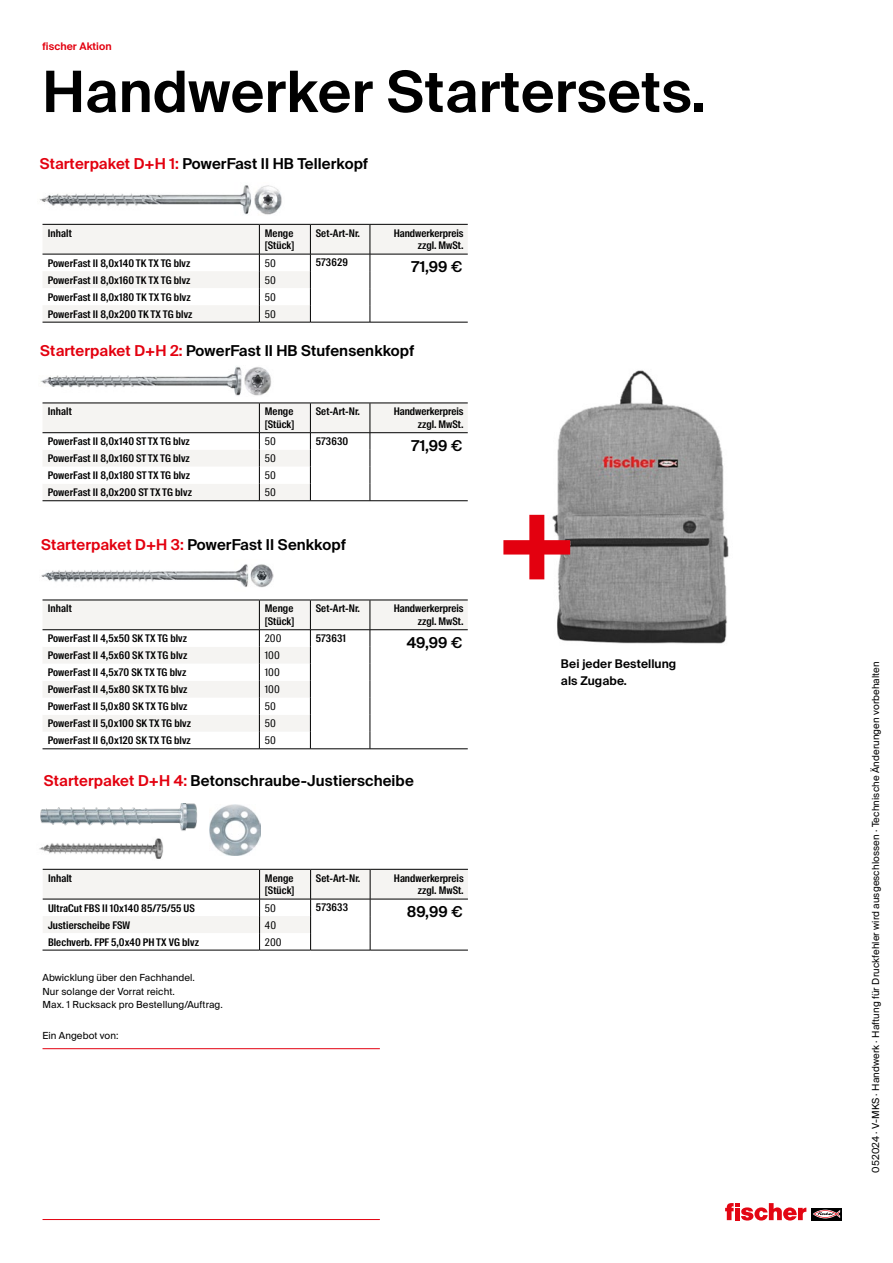
<style>
.page{position:relative;width:893px;height:1263px;background:#fff}
.page>*{position:absolute;margin:0;border:0;box-sizing:border-box;transform-origin:0 0}
.t1{font:600 120px "fischerstrong";color:#e3000f}
.t2{font:600 57px "fischerstrong";letter-spacing:.005em;color:#000}
.t3{font:600 15px "fischerstrong";letter-spacing:.005em;color:#000}
.t4{font:600 12px/16.5px "fischerstrong";letter-spacing:.005em;color:#000}
.t5{font:600 10.5px/12.8px "fischerstrong Cond";letter-spacing:.01em;color:#000}
.t6{font:10.5px "fischerstrong Cond";letter-spacing:.01em;color:#000}
.t7{font:600 10.5px "fischerstrong";letter-spacing:.005em;color:#e3000f}
.t8{font:9.75px/13.5px "fischerstrong";letter-spacing:.005em;color:#000}
.s1{color:#e3000f}
</style>
<div class="page">
<svg style="left:43px;top:225px;width:425px;height:97px"></svg>
<hr style="left:43px;top:224px;width:216px;height:1px;background:#000">
<hr style="left:259px;top:224px;width:51px;height:1px;background:#000">
<hr style="left:310px;top:224px;width:60px;height:1px;background:#000">
<hr style="left:370px;top:224px;width:98px;height:1px;background:#000">
<hr style="left:43px;top:322px;width:216px;height:1px;background:#000">
<hr style="left:259px;top:322px;width:51px;height:1px;background:#000">
<hr style="left:310px;top:322px;width:60px;height:1px;background:#000">
<hr style="left:370px;top:322px;width:98px;height:1px;background:#000">
<hr style="left:43px;top:254px;width:216px;height:1px;background:#000">
<hr style="left:259px;top:254px;width:51px;height:1px;background:#000">
<hr style="left:310px;top:254px;width:60px;height:1px;background:#000">
<hr style="left:370px;top:254px;width:98px;height:1px;background:#000">
<svg style="left:811px;top:1208px;width:31px;height:12px"></svg>
<svg style="left:813px;top:1210px;width:27px;height:8px"></svg>
<svg style="left:725px;top:1203px;width:81px;height:17px"></svg>
<img style="left:552px;top:370px;width:177px;height:274px">
<img style="left:40px;top:366px;width:231px;height:30px">
<img style="left:41px;top:564px;width:233px;height:24px">
<img style="left:39px;top:185px;width:243px;height:30px">
<img style="left:39px;top:838px;width:124px;height:21px">
<img style="left:40px;top:804px;width:158px;height:27px">
<img style="left:210px;top:804px;width:51px;height:51px">
<svg style="left:43px;top:404px;width:425px;height:96px"></svg>
<hr style="left:43px;top:403px;width:216px;height:1px;background:#000">
<hr style="left:259px;top:403px;width:51px;height:1px;background:#000">
<hr style="left:310px;top:403px;width:60px;height:1px;background:#000">
<hr style="left:370px;top:403px;width:98px;height:1px;background:#000">
<hr style="left:43px;top:500px;width:216px;height:1px;background:#000">
<hr style="left:259px;top:500px;width:51px;height:1px;background:#000">
<hr style="left:310px;top:500px;width:60px;height:1px;background:#000">
<hr style="left:370px;top:500px;width:98px;height:1px;background:#000">
<hr style="left:43px;top:432px;width:216px;height:1px;background:#000">
<hr style="left:259px;top:432px;width:51px;height:1px;background:#000">
<hr style="left:310px;top:432px;width:60px;height:1px;background:#000">
<hr style="left:370px;top:432px;width:98px;height:1px;background:#000">
<div style="left:43px;top:601px;width:424px;height:28px;background:#f5f4f2"></div>
<svg style="left:43px;top:630px;width:425px;height:118px"></svg>
<svg style="left:259px;top:601px;width:1px;height:147px"></svg>
<svg style="left:310px;top:601px;width:1px;height:147px"></svg>
<svg style="left:370px;top:601px;width:1px;height:147px"></svg>
<hr style="left:43px;top:600px;width:216px;height:1px;background:#000">
<hr style="left:259px;top:600px;width:51px;height:1px;background:#000">
<hr style="left:310px;top:600px;width:60px;height:1px;background:#000">
<hr style="left:370px;top:600px;width:98px;height:1px;background:#000">
<hr style="left:43px;top:748px;width:216px;height:1px;background:#000">
<hr style="left:259px;top:748px;width:51px;height:1px;background:#000">
<hr style="left:310px;top:748px;width:60px;height:1px;background:#000">
<hr style="left:370px;top:748px;width:98px;height:1px;background:#000">
<hr style="left:43px;top:629px;width:216px;height:1px;background:#000">
<hr style="left:259px;top:629px;width:51px;height:1px;background:#000">
<hr style="left:310px;top:629px;width:60px;height:1px;background:#000">
<hr style="left:370px;top:629px;width:98px;height:1px;background:#000">
<hr style="left:370px;top:950px;width:98px;height:1px;background:#000">
<svg style="left:43px;top:869px;width:425px;height:81px"></svg>
<hr style="left:43px;top:950px;width:217px;height:1px;background:#000">
<hr style="left:260px;top:950px;width:51px;height:1px;background:#000">
<hr style="left:311px;top:950px;width:59px;height:1px;background:#000">
<hr style="left:43px;top:1048px;width:337px;height:1px;background:#e3000f">
<hr style="left:43px;top:1219px;width:337px;height:1px;background:#e3000f">
<p class="t7" style="left:43px;top:41px;width:71px">fischer Aktion</p>
<h2 class="t2" style="left:43px;top:59px;width:665px">Handwerker Startersets.</h2>
<h3 class="t3" style="left:40px;top:155px;width:330px"><span class="s1">Starterpaket D+H 1:</span> PowerFast II HB Tellerkopf</h3>
<p class="t5" style="left:48px;top:227px;width:26px">Inhalt</p>
<p class="t5" style="left:265px;top:227px;width:31px">Menge [Stück]</p>
<p class="t5" style="left:316px;top:227px;width:46px">Set-Art-Nr.</p>
<p class="t5" style="left:394px;top:227px;width:71px;text-align:right">Handwerkerpreis zzgl. MwSt.</p>
<p class="t5" style="left:48px;top:257px;width:144px">PowerFast II 8,0x140 TK TX TG blvz</p>
<p class="t6" style="left:265px;top:257px;width:13px">50</p>
<p class="t5" style="left:316px;top:256px;width:34px">573629</p>
<h3 class="t3" style="left:411px;top:258px;width:53px">71,99 €</h3>
<p class="t5" style="left:48px;top:274px;width:144px">PowerFast II 8,0x160 TK TX TG blvz</p>
<p class="t6" style="left:265px;top:274px;width:13px">50</p>
<p class="t5" style="left:48px;top:291px;width:144px">PowerFast II 8,0x180 TK TX TG blvz</p>
<p class="t6" style="left:265px;top:291px;width:13px">50</p>
<p class="t5" style="left:48px;top:308px;width:146px">PowerFast II 8,0x200 TK TX TG blvz</p>
<p class="t6" style="left:265px;top:308px;width:13px">50</p>
<h3 class="t3" style="left:40px;top:342px;width:376px"><span class="s1">Starterpaket D+H 2:</span> PowerFast II HB Stufensenkkopf</h3>
<p class="t5" style="left:48px;top:405px;width:26px">Inhalt</p>
<p class="t5" style="left:265px;top:405px;width:31px">Menge [Stück]</p>
<p class="t5" style="left:316px;top:405px;width:46px">Set-Art-Nr.</p>
<p class="t5" style="left:394px;top:405px;width:71px;text-align:right">Handwerkerpreis zzgl. MwSt.</p>
<p class="t5" style="left:48px;top:435px;width:144px">PowerFast II 8,0x140 ST TX TG blvz</p>
<p class="t6" style="left:265px;top:436px;width:13px">50</p>
<p class="t5" style="left:316px;top:435px;width:34px">573630</p>
<h3 class="t3" style="left:411px;top:437px;width:53px">71,99 €</h3>
<p class="t5" style="left:48px;top:452px;width:144px">PowerFast II 8,0x160 ST TX TG blvz</p>
<p class="t6" style="left:265px;top:452px;width:13px">50</p>
<p class="t5" style="left:48px;top:469px;width:144px">PowerFast II 8,0x180 ST TX TG blvz</p>
<p class="t6" style="left:265px;top:469px;width:13px">50</p>
<p class="t5" style="left:48px;top:486px;width:146px">PowerFast II 8,0x200 ST TX TG blvz</p>
<p class="t6" style="left:265px;top:486px;width:13px">50</p>
<h3 class="t3" style="left:41px;top:536px;width:306px"><span class="s1">Starterpaket D+H 3:</span> PowerFast II Senkkopf</h3>
<p class="t5" style="left:48px;top:602px;width:26px">Inhalt</p>
<p class="t5" style="left:265px;top:602px;width:31px">Menge [Stück]</p>
<p class="t5" style="left:316px;top:602px;width:46px">Set-Art-Nr.</p>
<p class="t5" style="left:394px;top:602px;width:71px;text-align:right">Handwerkerpreis zzgl. MwSt.</p>
<p class="t5" style="left:48px;top:632px;width:141px">PowerFast II 4,5x50 SK TX TG blvz</p>
<p class="t6" style="left:265px;top:633px;width:18px">200</p>
<p class="t5" style="left:316px;top:632px;width:32px">573631</p>
<h3 class="t3" style="left:407px;top:634px;width:57px">49,99 €</h3>
<p class="t5" style="left:48px;top:649px;width:141px">PowerFast II 4,5x60 SK TX TG blvz</p>
<p class="t6" style="left:265px;top:649px;width:17px">100</p>
<p class="t5" style="left:48px;top:666px;width:140px">PowerFast II 4,5x70 SK TX TG blvz</p>
<p class="t6" style="left:265px;top:666px;width:17px">100</p>
<p class="t5" style="left:48px;top:683px;width:141px">PowerFast II 4,5x80 SK TX TG blvz</p>
<p class="t6" style="left:265px;top:683px;width:17px">100</p>
<p class="t5" style="left:48px;top:700px;width:141px">PowerFast II 5,0x80 SK TX TG blvz</p>
<p class="t6" style="left:265px;top:700px;width:13px">50</p>
<p class="t5" style="left:48px;top:717px;width:145px">PowerFast II 5,0x100 SK TX TG blvz</p>
<p class="t6" style="left:265px;top:717px;width:13px">50</p>
<p class="t5" style="left:48px;top:734px;width:145px">PowerFast II 6,0x120 SK TX TG blvz</p>
<p class="t6" style="left:265px;top:734px;width:13px">50</p>
<h3 class="t3" style="left:44px;top:772px;width:371px"><span class="s1">Starterpaket D+H 4:</span> Betonschraube-Justierscheibe</h3>
<p class="t5" style="left:48px;top:872px;width:26px">Inhalt</p>
<p class="t5" style="left:265px;top:872px;width:31px">Menge [Stück]</p>
<p class="t5" style="left:316px;top:872px;width:46px">Set-Art-Nr.</p>
<p class="t5" style="left:394px;top:872px;width:71px;text-align:right">Handwerkerpreis zzgl. MwSt.</p>
<p class="t5" style="left:48px;top:902px;width:149px">UltraCut FBS II 10x140 85/75/55 US</p>
<p class="t6" style="left:265px;top:902px;width:13px">50</p>
<p class="t5" style="left:316px;top:901px;width:34px">573633</p>
<h3 class="t3" style="left:407px;top:903px;width:57px">89,99 €</h3>
<p class="t5" style="left:48px;top:918px;width:84px">Justierscheibe FSW</p>
<p class="t6" style="left:265px;top:919px;width:13px">40</p>
<p class="t5" style="left:48px;top:935px;width:152px">Blechverb. FPF 5,0x40 PH TX VG blvz</p>
<p class="t6" style="left:265px;top:936px;width:18px">200</p>
<p class="t8" style="left:43px;top:971px;width:182px">Abwicklung über den Fachhandel.<br>Nur solange der Vorrat reicht.<br>Max. 1 Rucksack pro Bestellung/Auftrag.</p>
<p class="t8" style="left:43px;top:1029px;width:77px">Ein Angebot von:</p>
<h1 class="t1" style="left:496px;top:468px;width:83px">+</h1>
<p class="t4" style="left:561px;top:656px;width:117px">Bei jeder Bestellung als Zugabe.</p>
<p class="t8" style="left:869px;top:1172px;width:513px;rotate:-90deg">052024 ∙ V-MKS · Handwerk ∙ Haftung für Druckfehler wird ausgeschlossen ∙ Technische Änderungen vorbehalten</p>
</div>
